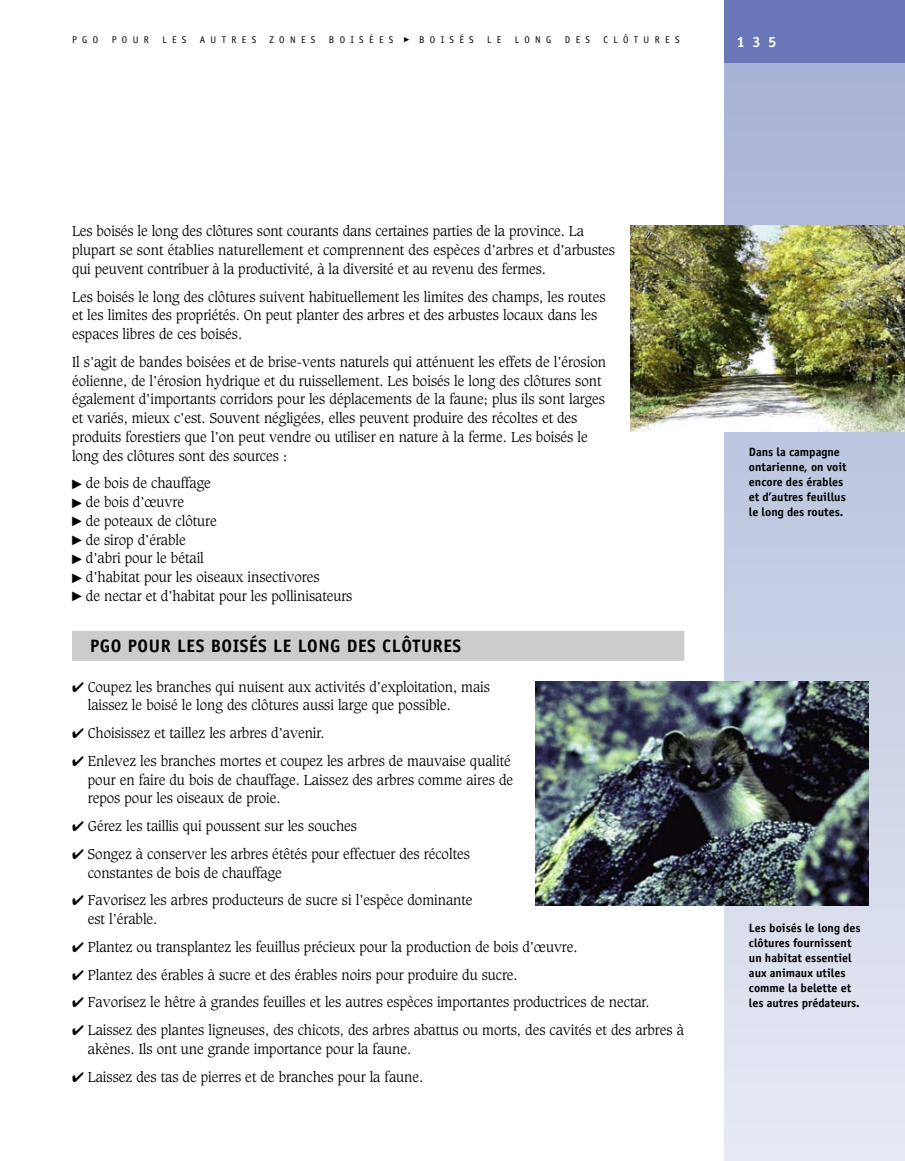
<style>
.page{position:relative;width:905px;height:1161px;background:#fff}
.page>*{position:absolute;margin:0;border:0;box-sizing:border-box;transform-origin:0 0}
.t1{font:700 18px "Officina Sans";letter-spacing:.03em;color:#000}
.t2{font:700 15px "Officina Sans";color:#fff}
.t3{font:300 13.8px/18.8px "Caxton";color:#000}
.t4{font:700 12px/15px "Officina Sans";color:#000}
.t5{font:9.75px "Officina Sans";letter-spacing:.55em;color:#000}
</style>
<div class="page">
<svg style="left:724px;top:63px;width:180px;height:1098px;background:#c9d0e5"></svg>
<div style="left:72px;top:631px;width:612px;height:30px;background:#ccc"></div>
<div style="left:724px;top:0;width:180px;height:63px;background:#6976b7"></div>
<img style="left:630px;top:225px;width:274px;height:207px">
<img style="left:536px;top:681px;width:332px;height:225px">
<p class="t5" style="left:72px;top:36px;width:28px">PGO</p>
<p class="t5" style="left:112px;top:36px;width:39px">POUR</p>
<p class="t5" style="left:162px;top:36px;width:26px">LES</p>
<p class="t5" style="left:200px;top:36px;width:58px">AUTRES</p>
<p class="t5" style="left:269px;top:36px;width:47px">ZONES</p>
<p class="t5" style="left:329px;top:36px;width:66px">BOISÉES</p>
<p class="t5" style="left:419px;top:36px;width:56px">BOISÉS</p>
<p class="t5" style="left:487px;top:36px;width:16px">L E</p>
<p class="t5" style="left:515px;top:36px;width:38px">LONG</p>
<p class="t5" style="left:565px;top:36px;width:27px">DES</p>
<p class="t5" style="left:603px;top:36px;width:78px">CLÔTURES</p>
<p class="t2" style="left:736px;top:36px;width:42px">135</p>
<p class="t3" style="left:72px;top:223px;width:544px">Les boisés le long des clôtures sont courants dans certaines parties de la province. La plupart se sont établies naturellement et comprennent des espèces d’arbres et d’arbustes qui peuvent contribuer à la productivité, à la diversité et au revenu des fermes.</p>
<p class="t3" style="left:72px;top:288px;width:535px">Les boisés le long des clôtures suivent habituellement les limites des champs, les routes et les limites des propriétés. On peut planter des arbres et des arbustes locaux dans les espaces libres de ces boisés.</p>
<p class="t3" style="left:72px;top:353px;width:535px">Il s’agit de bandes boisées et de brise-vents naturels qui atténuent les effets de l’érosion éolienne, de l’érosion hydrique et du ruissellement. Les boisés le long des clôtures sont également d’importants corridors pour les déplacements de la faune; plus ils sont larges et variés, mieux c’est. Souvent négligées, elles peuvent produire des récoltes et des produits forestiers que l’on peut vendre ou utiliser en nature à la ferme. Les boisés le long des clôtures sont des sources :</p>
<p class="t3" style="left:86px;top:475px;width:268px">de bois de chauffage<br>de bois d’œuvre<br>de poteaux de clôture<br>de sirop d’érable<br>d’abri pour le bétail<br>d’habitat pour les oiseaux insectivores<br>de nectar et d’habitat pour les pollinisateurs</p>
<h1 class="t1" style="left:90px;top:639px;width:372px">PGO POUR LES BOISÉS LE LONG DES CLÔTURES</h1>
<p class="t3" style="left:88px;top:678px;width:404px;text-indent:-16px">✔ Coupez les branches qui nuisent aux activités d’exploitation, mais laissez le boisé le long des clôtures aussi large que possible.</p>
<p class="t3" style="left:72px;top:725px;width:254px">✔ Choisissez et taillez les arbres d’avenir.</p>
<p class="t3" style="left:88px;top:752px;width:427px;text-indent:-16px">✔ Enlevez les branches mortes et coupez les arbres de mauvaise qualité pour en faire du bois de chauffage. Laissez des arbres comme aires de repos pour les oiseaux de proie.</p>
<p class="t3" style="left:72px;top:818px;width:286px">✔ Gérez les taillis qui poussent sur les souches</p>
<p class="t3" style="left:88px;top:845px;width:383px;text-indent:-16px">✔ Songez à conserver les arbres étêtés pour effectuer des récoltes constantes de bois de chauffage</p>
<p class="t3" style="left:88px;top:892px;width:386px;text-indent:-16px">✔ Favorisez les arbres producteurs de sucre si l’espèce dominante est l’érable.</p>
<p class="t3" style="left:72px;top:938px;width:507px">✔ Plantez ou transplantez les feuillus précieux pour la production de bois d’œuvre.</p>
<p class="t3" style="left:72px;top:966px;width:447px">✔ Plantez des érables à sucre et des érables noirs pour produire du sucre.</p>
<p class="t3" style="left:72px;top:994px;width:579px">✔ Favorisez le hêtre à grandes feuilles et les autres espèces importantes productrices de nectar.</p>
<p class="t3" style="left:88px;top:1022px;width:597px;text-indent:-16px">✔ Laissez des plantes ligneuses, des chicots, des arbres abattus ou morts, des cavités et des arbres à akènes. Ils ont une grande importance pour la faune.</p>
<p class="t3" style="left:72px;top:1068px;width:352px">✔ Laissez des tas de pierres et de branches pour la faune.</p>
<p class="t4" style="left:748px;top:445px;width:99px">Dans la campagne ontarienne, on voit encore des érables et d’autres feuillus le long des routes.</p>
<p class="t4" style="left:748px;top:921px;width:113px">Les boisés le long des clôtures fournissent un habitat essentiel aux animaux utiles comme la belette et les autres prédateurs.</p>
</div>
